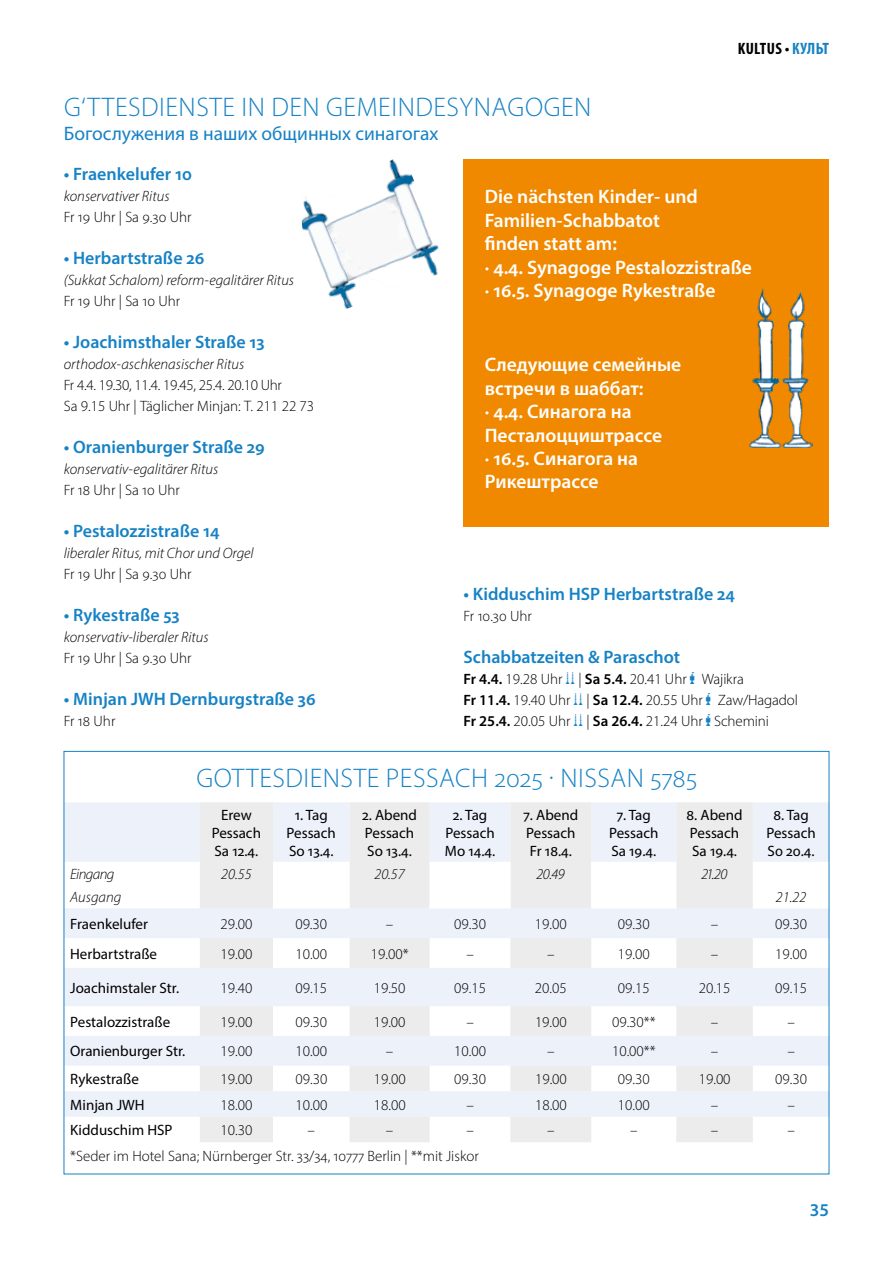
<style>
.page{position:relative;width:893px;height:1263px;background:#fff}
.page>*{position:absolute;margin:0;border:0;box-sizing:border-box;transform-origin:0 0}
.t1{font:300 27px "Myriad Pro";letter-spacing:.02em;color:#1682c5}
.t2{font:600 19.5px/23.4px "Myriad Pro";color:#fff}
.t3{font:19.5px "Myriad Pro";color:#1682c5}
.t4{font:600 18px "Myriad Pro";color:#1682c5}
.t5{font:700 condensed 16.5px "Myriad Pro";letter-spacing:.02em;color:#000}
.t6{font:300 15px/21px "Myriad Pro";color:#000}
.t7{font:15px/18px "Myriad Pro";color:#000;text-align:center}
.t8{font:italic 300 15px "Myriad Pro";color:#000}
.t9{font:italic 300 15px "Myriad Pro";letter-spacing:-.04em;color:#000}
.s1{color:#1682c5}
.s2{font-size:15.15px}
.s3{font-weight:600}
.s4{font-family:"Jd Gem";font-weight:400;color:#1682c5}
</style>
<div class="page">
<img style="left:301px;top:159px;width:138px;height:150px">
<div style="left:463px;top:159px;width:366px;height:367px;background:#f18900"></div>
<img style="left:749px;top:288px;width:63px;height:159px">
<svg style="left:66px;top:802px;width:761px;height:315px;fill:#edf1fa"></svg>
<svg style="left:200px;top:802px;width:553px;height:204px;background:#eef0f5"></svg>
<svg style="left:273px;top:862px;width:554px;height:46px"></svg>
<svg style="left:200px;top:1006px;width:553px;height:136px"></svg>
<h1 class="t1" style="left:64px;top:91px;width:529px">G‘TTESDIENSTE IN DEN GEMEINDESYNAGOGEN</h1>
<h2 class="t3" style="left:64px;top:121px;width:376px">Богослужения в наших общинных синагогах</h2>
<p class="t5" style="left:738px;top:38px;width:93px">KULTUS • <span class="s1">КУЛЬТ</span></p>
<p class="t4" style="left:64px;top:163px;width:130px">• Fraenkelufer 10</p>
<p class="t8" style="left:64px;top:187px;width:107px">konservativer Ritus</p>
<p class="t6" style="left:64px;top:206px;width:129px">Fr 19 Uhr | Sa 9.30 Uhr</p>
<p class="t4" style="left:64px;top:247px;width:142px">• Herbartstraße 26</p>
<p class="t8" style="left:64px;top:271px;width:232px">(Sukkat Schalom) reform-egalitärer Ritus</p>
<p class="t6" style="left:64px;top:290px;width:118px">Fr 19 Uhr | Sa 10 Uhr</p>
<p class="t4" style="left:64px;top:331px;width:202px">• Joachimsthaler Straße 13</p>
<p class="t8" style="left:64px;top:355px;width:182px">orthodox-aschkenasischer Ritus</p>
<p class="t6" style="left:64px;top:374px;width:252px">Fr 4.4. 19.30, 11.4. 19.45, 25.4. 20.10 Uhr<br>Sa 9.15 Uhr | Täglicher Minjan: <span class="s2">T.</span> 211 22 73</p>
<p class="t4" style="left:64px;top:436px;width:203px">• Oranienburger Straße 29</p>
<p class="t8" style="left:64px;top:460px;width:156px">konservativ-egalitärer Ritus</p>
<p class="t6" style="left:64px;top:479px;width:118px">Fr 18 Uhr | Sa 10 Uhr</p>
<p class="t4" style="left:64px;top:520px;width:157px">• Pestalozzistraße 14</p>
<p class="t8" style="left:64px;top:544px;width:191px">liberaler Ritus, mit Chor und Orgel</p>
<p class="t6" style="left:64px;top:563px;width:129px">Fr 19 Uhr | Sa 9.30 Uhr</p>
<p class="t4" style="left:64px;top:604px;width:118px">• Rykestraße 53</p>
<p class="t8" style="left:64px;top:628px;width:146px">konservativ-liberaler Ritus</p>
<p class="t6" style="left:64px;top:647px;width:129px">Fr 19 Uhr | Sa 9.30 Uhr</p>
<p class="t4" style="left:64px;top:688px;width:253px">• Minjan JWH Dernburgstraße 36</p>
<p class="t6" style="left:64px;top:710px;width:53px">Fr 18 Uhr</p>
<h2 class="t2" style="left:485px;top:185px;width:269px">Die nächsten Kinder- und<br>Familien-Schabbatot<br>finden statt am:<br>· 4.4. Synagoge Pestalozzistraße · 16.5. Synagoge Rykestraße</h2>
<h2 class="t2" style="left:485px;top:353px;width:198px">Следующие семейные встречи в шаббат:<br>· 4.4. Синагога на<br>Песталоцциштрассе<br>· 16.5. Синагога на<br>Рикештрассе</h2>
<p class="t4" style="left:463px;top:583px;width:273px">• Kidduschim HSP Herbartstraße 24</p>
<p class="t6" style="left:463px;top:605px;width:70px">Fr 10.30 Uhr</p>
<p class="t4" style="left:463px;top:646px;width:218px">Schabbatzeiten &amp; Paraschot</p>
<p class="t6" style="left:463px;top:668px;width:336px"><span class="s3">Fr 4.4.</span> 19.28 Uhr <span class="s4">2</span> | <span class="s3">Sa 5.4.</span> 20.41 Uhr <span class="s4">1</span> Wajikra<br><span class="s3">Fr 11.4.</span> 19.40 Uhr <span class="s4">2</span> | <span class="s3">Sa 12.4.</span> 20.55 Uhr <span class="s4">1</span> Zaw/Hagadol<br><span class="s3">Fr 25.4.</span> 20.05 Uhr <span class="s4">2</span> | <span class="s3">Sa 26.4.</span> 21.24 Uhr <span class="s4">1</span> Schemini</p>
<h1 class="t1" style="left:196px;top:762px;width:502px">GOTTESDIENSTE PESSACH 2025 · NISSAN 5785</h1>
<p class="t7" style="left:212px;top:805px;width:51px">Erew<br>Pessach<br>Sa 12.4.</p>
<p class="t7" style="left:287px;top:805px;width:51px">1. Tag<br>Pessach<br>So 13.4.</p>
<p class="t7" style="left:362px;top:805px;width:56px;text-align:left">2. Abend<br>Pessach<br>So 13.4.</p>
<p class="t7" style="left:445px;top:805px;width:52px">2. Tag<br>Pessach<br>Mo 14.4.</p>
<p class="t7" style="left:523px;top:805px;width:56px;text-align:left">7. Abend<br>Pessach<br>Fr 18.4.</p>
<p class="t7" style="left:609px;top:805px;width:51px">7. Tag<br>Pessach<br>Sa 19.4.</p>
<p class="t7" style="left:687px;top:805px;width:57px;text-align:left">8. Abend<br>Pessach<br>Sa 19.4.</p>
<p class="t7" style="left:766px;top:805px;width:51px">8. Tag<br>Pessach<br>S0 20.4.</p>
<p class="t9" style="left:70px;top:865px;width:46px">Eingang</p>
<p class="t8" style="left:221px;top:865px;width:31px">20.55</p>
<p class="t8" style="left:374px;top:865px;width:31px">20.57</p>
<p class="t8" style="left:537px;top:865px;width:30px">20.49</p>
<p class="t8" style="left:702px;top:865px;width:27px">21.20</p>
<p class="t8" style="left:70px;top:888px;width:53px">Ausgang</p>
<p class="t8" style="left:776px;top:888px;width:31px">21.22</p>
<p class="t7" style="left:70px;top:914px;width:79px">Fraenkelufer</p>
<p class="t6" style="left:220px;top:913px;width:33px">29.00</p>
<p class="t6" style="left:295px;top:913px;width:33px">09.30</p>
<p class="t6" style="left:386px;top:913px;width:9px">–</p>
<p class="t6" style="left:454px;top:913px;width:33px">09.30</p>
<p class="t6" style="left:535px;top:913px;width:33px">19.00</p>
<p class="t6" style="left:618px;top:913px;width:33px">09.30</p>
<p class="t6" style="left:711px;top:913px;width:9px">–</p>
<p class="t6" style="left:775px;top:913px;width:33px">09.30</p>
<p class="t7" style="left:70px;top:944px;width:88px">Herbartstraße</p>
<p class="t6" style="left:220px;top:943px;width:33px">19.00</p>
<p class="t6" style="left:295px;top:943px;width:33px">10.00</p>
<p class="t6" style="left:371px;top:943px;width:39px">19.00*</p>
<p class="t6" style="left:466px;top:943px;width:9px">–</p>
<p class="t6" style="left:547px;top:943px;width:9px">–</p>
<p class="t6" style="left:618px;top:943px;width:33px">19.00</p>
<p class="t6" style="left:711px;top:943px;width:9px">–</p>
<p class="t6" style="left:775px;top:943px;width:33px">19.00</p>
<p class="t7" style="left:70px;top:978px;width:110px">Joachimstaler Str.</p>
<p class="t6" style="left:220px;top:977px;width:33px">19.40</p>
<p class="t6" style="left:295px;top:977px;width:33px">09.15</p>
<p class="t6" style="left:374px;top:977px;width:33px">19.50</p>
<p class="t6" style="left:454px;top:977px;width:33px">09.15</p>
<p class="t6" style="left:535px;top:977px;width:33px">20.05</p>
<p class="t6" style="left:618px;top:977px;width:33px">09.15</p>
<p class="t6" style="left:699px;top:977px;width:33px">20.15</p>
<p class="t6" style="left:775px;top:977px;width:33px">09.15</p>
<p class="t7" style="left:70px;top:1012px;width:101px">Pestalozzistraße</p>
<p class="t6" style="left:221px;top:1011px;width:33px">19.00</p>
<p class="t6" style="left:295px;top:1011px;width:33px">09.30</p>
<p class="t6" style="left:374px;top:1011px;width:33px">19.00</p>
<p class="t6" style="left:466px;top:1011px;width:9px">–</p>
<p class="t6" style="left:535px;top:1011px;width:33px">19.00</p>
<p class="t6" style="left:612px;top:1011px;width:45px">09.30**</p>
<p class="t6" style="left:711px;top:1011px;width:9px">–</p>
<p class="t6" style="left:787px;top:1011px;width:9px">–</p>
<p class="t7" style="left:70px;top:1042px;width:117px">Oranienburger Str.</p>
<p class="t6" style="left:221px;top:1041px;width:33px">19.00</p>
<p class="t6" style="left:295px;top:1041px;width:33px">10.00</p>
<p class="t6" style="left:386px;top:1041px;width:9px">–</p>
<p class="t6" style="left:454px;top:1041px;width:33px">10.00</p>
<p class="t6" style="left:547px;top:1041px;width:9px">–</p>
<p class="t6" style="left:612px;top:1041px;width:45px">10.00**</p>
<p class="t6" style="left:711px;top:1041px;width:9px">–</p>
<p class="t6" style="left:787px;top:1041px;width:9px">–</p>
<p class="t7" style="left:70px;top:1070px;width:70px">Rykestraße</p>
<p class="t6" style="left:221px;top:1068px;width:33px">19.00</p>
<p class="t6" style="left:295px;top:1068px;width:33px">09.30</p>
<p class="t6" style="left:374px;top:1068px;width:33px">19.00</p>
<p class="t6" style="left:454px;top:1068px;width:33px">09.30</p>
<p class="t6" style="left:535px;top:1068px;width:33px">19.00</p>
<p class="t6" style="left:618px;top:1068px;width:33px">09.30</p>
<p class="t6" style="left:699px;top:1068px;width:33px">19.00</p>
<p class="t6" style="left:775px;top:1068px;width:33px">09.30</p>
<p class="t7" style="left:70px;top:1095px;width:76px">Minjan JWH</p>
<p class="t6" style="left:221px;top:1094px;width:33px">18.00</p>
<p class="t6" style="left:295px;top:1094px;width:33px">10.00</p>
<p class="t6" style="left:374px;top:1094px;width:33px">18.00</p>
<p class="t6" style="left:466px;top:1094px;width:9px">–</p>
<p class="t6" style="left:535px;top:1094px;width:33px">18.00</p>
<p class="t6" style="left:618px;top:1094px;width:33px">10.00</p>
<p class="t6" style="left:711px;top:1094px;width:9px">–</p>
<p class="t6" style="left:787px;top:1094px;width:9px">–</p>
<p class="t7" style="left:70px;top:1121px;width:104px">Kidduschim HSP</p>
<p class="t6" style="left:221px;top:1119px;width:33px">10.30</p>
<p class="t6" style="left:308px;top:1119px;width:9px">–</p>
<p class="t6" style="left:386px;top:1119px;width:9px">–</p>
<p class="t6" style="left:466px;top:1119px;width:9px">–</p>
<p class="t6" style="left:547px;top:1119px;width:9px">–</p>
<p class="t6" style="left:630px;top:1119px;width:9px">–</p>
<p class="t6" style="left:711px;top:1119px;width:9px">–</p>
<p class="t6" style="left:787px;top:1119px;width:9px">–</p>
<p class="t6" style="left:70px;top:1145px;width:410px">*Seder im Hotel Sana; Nürnberger Str. 33/34, 10777 Berlin | **mit Jiskor</p>
<p class="t4" style="left:810px;top:1198px;width:21px">35</p>
</div>
